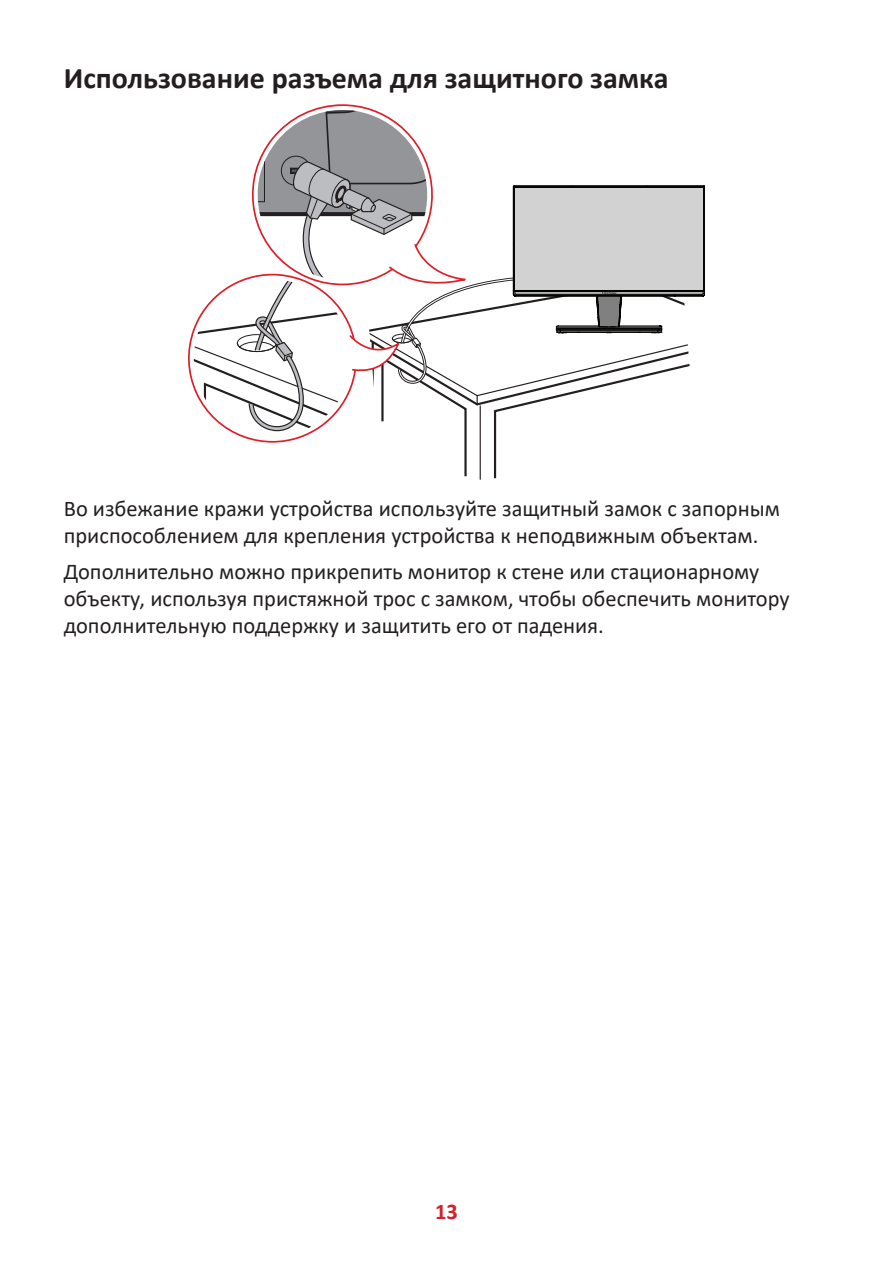
<style>
.page{position:relative;width:893px;height:1263px;background:#fff}
.page>*{position:absolute;margin:0;border:0;box-sizing:border-box;transform-origin:0 0}
.t1{font:700 30px "Calibri";color:#231f20}
.t2{font:22.5px/27px "Calibri";color:#231f20}
.t3{font:700 22.5px "Calibri";color:#d1232a}
</style>
<div class="page">
<svg style="left:464px;top:447px;width:33px;height:33px"></svg>
<svg style="left:188px;top:104px;width:517px;height:343px"></svg>
<h1 class="t1" style="left:64px;top:57px;width:606px">Использование разъема для защитного замка</h1>
<p class="t2" style="left:64px;top:495px;width:718px">Во избежание кражи устройства используйте защитный замок с запорным приспособлением для крепления устройства к неподвижным объектам.</p>
<p class="t2" style="left:64px;top:557px;width:727px">Дополнительно можно прикрепить монитор к стене или стационарному объекту, используя пристяжной трос с замком, чтобы обеспечить монитору дополнительную поддержку и защитить его от падения.</p>
<p class="t3" style="left:435px;top:1196px;width:24px">13</p>
</div>
